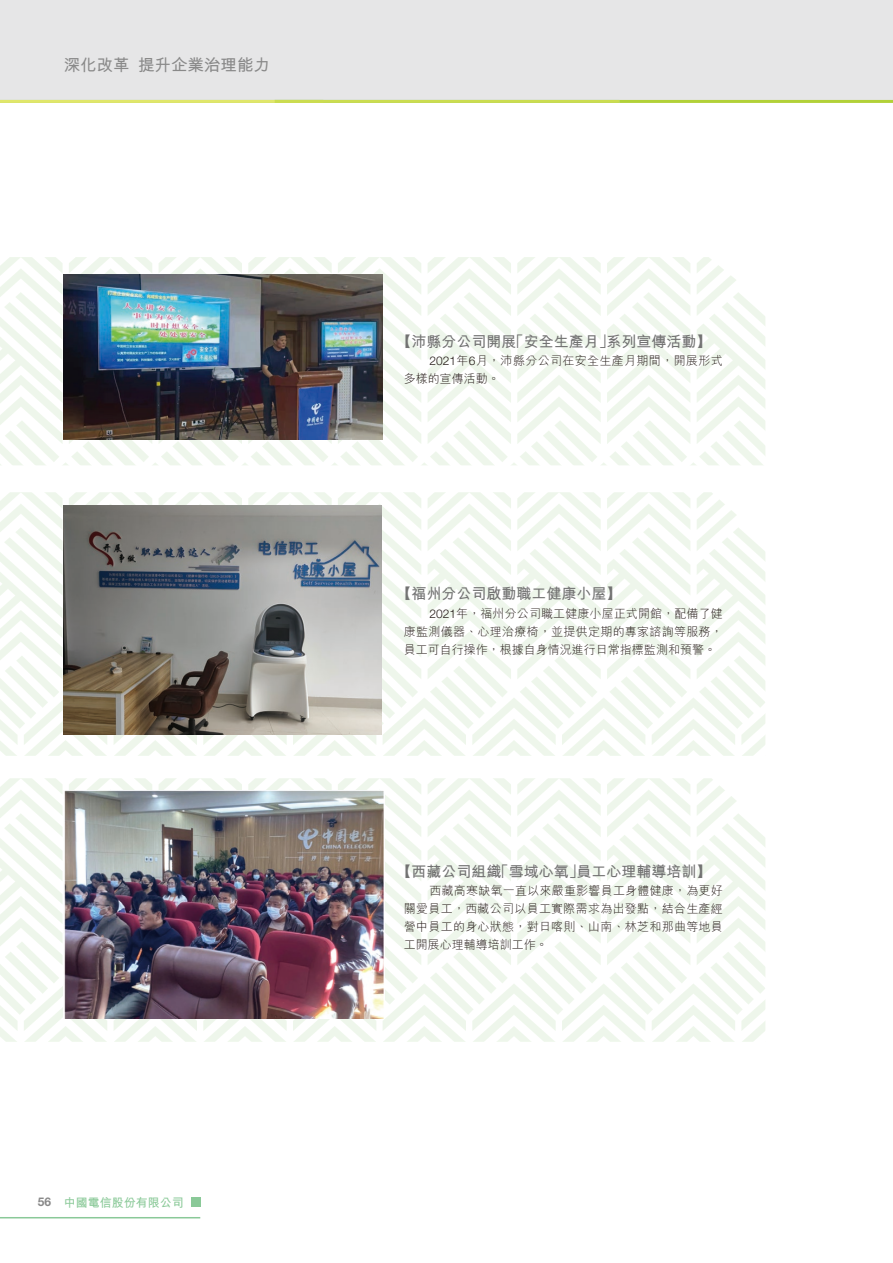
<style>
.page{position:relative;width:893px;height:1263px;background:#fff}
.page>*{position:absolute;margin:0;border:0;box-sizing:border-box;transform-origin:0 0}
.t1{font:700 16.5px "M Hei HK";color:#898989}
.t2{font:700 15px "M Hei HK";color:#727272}
.t3{font:300 12px/18px "M Hei HK";letter-spacing:.025em;color:#231916;text-align:justify}
.t4{font:700 12px "M Hei HK";color:#8ac998}
.s1{font-family:"Helvetica Neue LT Std";color:#898989}
.s2{font-family:"Helvetica Neue LT Std"}
</style>
<div class="page">
<div style="left:0;top:0;width:893px;height:100px;background:#e6e6e7"></div>
<hr style="left:0;top:1217px;width:200px;height:1px;background:#8ac998">
<div style="left:191px;top:1197px;width:9px;height:10px;background:#8ac998"></div>
<hr style="left:0;top:100px;width:323px;height:3px;background:#e0e66a">
<hr style="left:275px;top:100px;width:344px;height:3px;background:#cbdc50">
<hr style="left:619px;top:100px;width:274px;height:3px;background:#b2d138">
<svg style="left:0;top:778px;width:765px;height:264px"></svg>
<svg style="left:383px;top:983px;width:382px;height:59px"></svg>
<svg style="left:0;top:492px;width:765px;height:264px"></svg>
<svg style="left:383px;top:697px;width:382px;height:59px"></svg>
<svg style="left:0;top:257px;width:765px;height:208px"></svg>
<svg style="left:383px;top:462px;width:382px;height:3px"></svg>
<img style="left:64px;top:274px;width:319px;height:166px">
<img style="left:64px;top:506px;width:317px;height:228px">
<img style="left:64px;top:790px;width:320px;height:229px">
<h1 class="t1" style="left:64px;top:53px;width:208px">深化改革提升企業治理能力</h1>
<p class="t4" style="left:38px;top:1193px;width:148px"><span class="s1">56</span> 中國電信股份有限公司</p>
<p class="t2" style="left:396px;top:331px;width:316px">【沛縣分公司開展「安全生產月」系列宣傳活動】</p>
<p class="t3" style="left:404px;top:351px;width:320px;text-indent:26px"><span class="s2">2021</span>年<span class="s2">6</span>月，沛縣分公司在安全生產月期間，開展形式多樣的宣傳活動。</p>
<p class="t2" style="left:396px;top:583px;width:226px">【福州分公司啟動職工健康小屋】</p>
<p class="t3" style="left:404px;top:604px;width:320px;text-indent:26px"><span class="s2">2021</span>年，福州分公司職工健康小屋正式開館，配備了健康監測儀器、心理治療椅，並提供定期的專家諮詢等服務，員工可自行操作，根據自身情況進行日常指標監測和預警。</p>
<p class="t2" style="left:396px;top:860px;width:316px">【西藏公司組織「雪域心氧」員工心理輔導培訓】</p>
<p class="t3" style="left:404px;top:881px;width:320px;text-indent:26px">西藏高寒缺氧一直以來嚴重影響員工身體健康，為更好關愛員工，西藏公司以員工實際需求為出發點，結合生產經營中員工的身心狀態，對日喀則、山南、林芝和那曲等地員工開展心理輔導培訓工作。</p>
</div>
